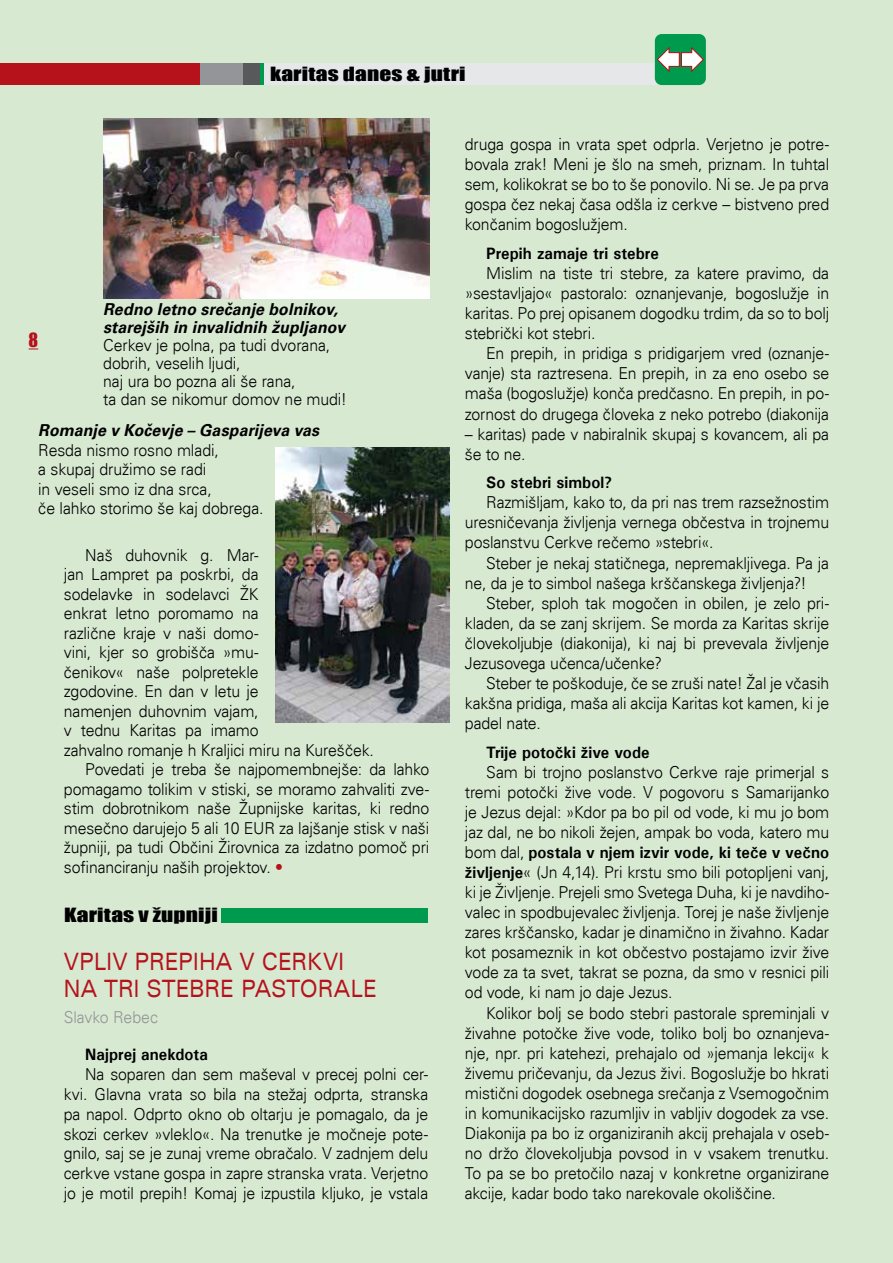
<style>
.page{position:relative;width:893px;height:1263px;background:#d8e9d2}
.page>*{position:absolute;margin:0;border:0;box-sizing:border-box;transform-origin:0 0}
.t1{font:expanded 24px/27.5px "Univers";letter-spacing:.005em;color:#b5121b;scale:.78 1}
.t2{font:18px "Impact";letter-spacing:.005em;color:#000;scale:1.3 1}
.t3{font:18px "Impact";color:#b5121b}
.t4{font:300 16.5px/20.1px "Univers";letter-spacing:-.01em;color:#000;text-align:justify;scale:.96 1}
.t5{font:italic 700 16.5px/18px "Univers";letter-spacing:.01em;color:#000;scale:.96 1}
.t6{font:700 16.5px "Univers";letter-spacing:.005em;color:#000;scale:.96 1}
.t7{font:300 16.5px "Univers";color:#939598;scale:.96 1}
.s1{font-size:16.65px;color:#b5121b}
.s2{font-weight:700}
</style>
<div class="page">
<div style="left:222px;top:908px;width:206px;height:15px;background:#009a4e"></div>
<img style="left:103px;top:118px;width:327px;height:180px">
<div style="left:0;top:64px;width:668px;height:21px;background:#e6e7e8"></div>
<div style="left:0;top:64px;width:259px;height:21px;background:#58595b"></div>
<div style="left:0;top:64px;width:242px;height:21px;background:#939598"></div>
<div style="left:0;top:64px;width:200px;height:21px;background:#b5121b"></div>
<div style="left:655px;top:34px;width:51px;height:51px;background:#009a4e;border-radius:7px"></div>
<svg style="left:656px;top:47px;width:48px;height:26px"></svg>
<img style="left:276px;top:448px;width:173px;height:275px">
<p class="t2" style="left:270px;top:60px;width:152px">karitas danes &amp; jutri</p>
<p class="t5" style="left:103px;top:301px;width:254px">Redno letno srečanje bolnikov, starejših in invalidnih župljanov</p>
<p class="t4" style="left:103px;top:336px;width:256px;line-height:18px;text-align:left">Cerkev je polna, pa tudi dvorana, dobrih, veselih ljudi,<br>naj ura bo pozna ali še rana,<br>ta dan se nikomur domov ne mudi!</p>
<p class="t5" style="left:38px;top:422px;width:294px">Romanje v Kočevje – Gasparijeva vas</p>
<p class="t4" style="left:38px;top:440px;width:236px;line-height:19.5px;text-align:left">Resda nismo rosno mladi,<br>a skupaj družimo se radi<br>in veseli smo iz dna srca,<br>če lahko storimo še kaj dobrega.</p>
<p class="t3" style="left:29px;top:326px;width:11px">8</p>
<p class="t4" style="left:85px;top:545px;width:182px">Naš duhovnik g. Mar-</p>
<p class="t4" style="left:64px;top:564px;width:204px">jan Lampret pa poskrbi, da</p>
<p class="t4" style="left:64px;top:584px;width:204px">sodelavke in sodelavci ŽK</p>
<p class="t4" style="left:64px;top:603px;width:204px">enkrat letno poromamo na</p>
<p class="t4" style="left:64px;top:623px;width:204px">različne kraje v naši domo-</p>
<p class="t4" style="left:64px;top:642px;width:204px">vini, kjer so grobišča »mu-</p>
<p class="t4" style="left:64px;top:662px;width:204px">čenikov« naše polpretekle</p>
<p class="t4" style="left:64px;top:681px;width:204px">zgodovine. En dan v letu je</p>
<p class="t4" style="left:64px;top:701px;width:204px">namenjen duhovnim vajam,</p>
<p class="t4" style="left:64px;top:720px;width:204px">v tednu Karitas pa imamo</p>
<p class="t4" style="left:64px;top:740px;width:324px">zahvalno romanje h Kraljici miru na Kurešček.</p>
<p class="t4" style="left:85px;top:759px;width:360px">Povedati je treba še najpomembnejše: da lahko</p>
<p class="t4" style="left:64px;top:779px;width:382px">pomagamo tolikim v stiski, se moramo zahvaliti zve-</p>
<p class="t4" style="left:64px;top:798px;width:382px">stim dobrotnikom naše Župnijske karitas, ki redno</p>
<p class="t4" style="left:64px;top:818px;width:382px">mesečno darujejo 5 ali 10 EUR za lajšanje stisk v naši</p>
<p class="t4" style="left:64px;top:837px;width:382px">župniji, pa tudi Občini Žirovnica za izdatno pomoč pri</p>
<p class="t4" style="left:64px;top:857px;width:230px">sofinanciranju naših projektov. <span class="s1">•</span></p>
<p class="t2" style="left:64px;top:901px;width:120px">Karitas v župniji</p>
<h1 class="t1" style="left:64px;top:948px;width:403px">VPLIV PREPIHA V CERKVI<br>NA TRI STEBRE PASTORALE</h1>
<p class="t7" style="left:64px;top:1007px;width:100px">Slavko Rebec</p>
<p class="t6" style="left:85px;top:1044px;width:130px">Najprej anekdota</p>
<p class="t4" style="left:64px;top:1064px;width:381px;text-indent:21px">Na soparen dan sem maševal v precej polni cer&shy;kvi. Glavna vrata so bila na stežaj odprta, stranska pa napol. Odprto okno ob oltarju je pomagalo, da je skozi cerkev »vleklo«. Na trenutke je močneje pote&shy;gnilo, saj se je zunaj vreme obračalo. V zadnjem delu cerkve vstane gospa in zapre stranska vrata. Verjetno jo je motil prepih! Komaj je izpustila kljuko, je vstala</p>
<p class="t4" style="left:465px;top:134px;width:381px">druga gospa in vrata spet odprla. Verjetno je potre&shy;bovala zrak! Meni je šlo na smeh, priznam. In tuhtal sem, kolikokrat se bo to še ponovilo. Ni se. Je pa prva gospa čez nekaj časa odšla iz cerkve – bistveno pred končanim bogoslužjem.</p>
<p class="t6" style="left:486px;top:243px;width:181px">Prepih zamaje tri stebre</p>
<p class="t4" style="left:465px;top:263px;width:381px;text-indent:21px">Mislim na tiste tri stebre, za katere pravimo, da »sestavljajo« pastoralo: oznanjevanje, bogoslužje in karitas. Po prej opisanem dogodku trdim, da so to bolj stebrički kot stebri.</p>
<p class="t4" style="left:465px;top:343px;width:381px;text-indent:21px">En prepih, in pridiga s pridigarjem vred (oznanje&shy;vanje) sta raztresena. En prepih, in za eno osebo se maša (bogoslužje) konča predčasno. En prepih, in po&shy;zornost do drugega človeka z neko potrebo (diakonija</p>
<p class="t4" style="left:465px;top:424px;width:381px">– karitas) pade v nabiralnik skupaj s kovancem, ali pa še to ne.</p>
<p class="t6" style="left:486px;top:472px;width:133px">So stebri simbol?</p>
<p class="t4" style="left:465px;top:492px;width:381px;text-indent:21px">Razmišljam, kako to, da pri nas trem razsežnostim uresničevanja življenja vernega občestva in trojnemu poslanstvu Cerkve rečemo »stebri«.</p>
<p class="t4" style="left:465px;top:553px;width:381px;text-indent:21px">Steber je nekaj statičnega, nepremakljivega. Pa ja ne, da je to simbol našega krščanskega življenja?!</p>
<p class="t4" style="left:465px;top:593px;width:381px;text-indent:21px">Steber, sploh tak mogočen in obilen, je zelo pri&shy;kladen, da se zanj skrijem. Se morda za Karitas skrije človekoljubje (diakonija), ki naj bi prevevala življenje Jezusovega učenca/učenke?</p>
<p class="t4" style="left:465px;top:673px;width:381px;text-indent:21px">Steber te poškoduje, če se zruši nate! Žal je včasih kakšna pridiga, maša ali akcija Karitas kot kamen, ki je padel nate.</p>
<p class="t6" style="left:486px;top:741px;width:172px">Trije potočki žive vode</p>
<p class="t4" style="left:465px;top:762px;width:381px;text-indent:21px">Sam bi trojno poslanstvo Cerkve raje primerjal s tremi potočki žive vode. V pogovoru s Samarijanko je Jezus dejal: »Kdor pa bo pil od vode, ki mu jo bom jaz dal, ne bo nikoli žejen, ampak bo voda, katero mu bom dal, <span class="s2">postala v njem izvir vode, ki teče v večno življenje</span>« (Jn 4,14). Pri krstu smo bili potopljeni vanj, ki je Življenje. Prejeli smo Svetega Duha, ki je navdiho&shy;valec in spodbujevalec življenja. Torej je naše življenje zares krščansko, kadar je dinamično in živahno. Kadar kot posameznik in kot občestvo postajamo izvir žive vode za ta svet, takrat se pozna, da smo v resnici pili od vode, ki nam jo daje Jezus.</p>
<p class="t4" style="left:465px;top:1003px;width:381px;text-indent:21px">Kolikor bolj se bodo stebri pastorale spreminjali v živahne potočke žive vode, toliko bolj bo oznanjeva&shy;nje, npr. pri katehezi, prehajalo od »jemanja lekcij« k živemu pričevanju, da Jezus živi. Bogoslužje bo hkrati mistični dogodek osebnega srečanja z Vsemogočnim in komunikacijsko razumljiv in vabljiv dogodek za vse.<br>Diakonija pa bo iz organiziranih akcij prehajala v oseb&shy;no držo človekoljubja povsod in v vsakem trenutku.<br>To pa se bo pretočilo nazaj v konkretne organizirane akcije, kadar bodo tako narekovale okoliščine.</p>
</div>
